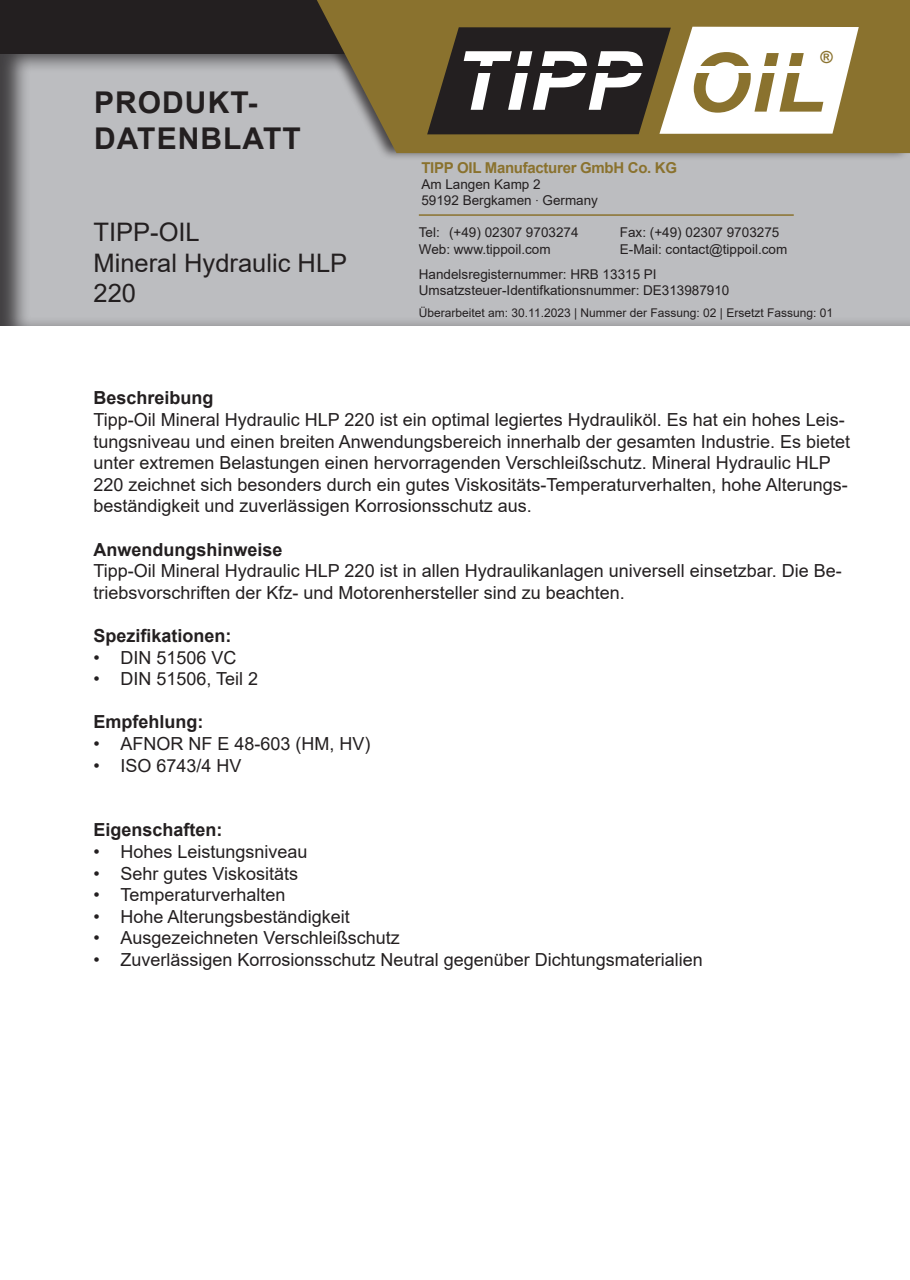
<style>
.page{position:relative;width:910px;height:1280px;background:#fff}
.page>*{position:absolute;margin:0;border:0;box-sizing:border-box;transform-origin:0 0}
.t1{font:italic 700 81.75px "Arial";letter-spacing:.015em;color:#fff}
.t2{font:700 30px/36px "Arial";letter-spacing:.035em;color:#231f20}
.t3{font:25.5px/30.6px "Arial";color:#231f20}
.t4{font:18px/21.6px "Arial";color:#231f20}
.t5{font:700 18px "Arial";color:#231f20}
.t6{font:700 16.65px "Arial";color:#8a722e}
.t7{font:700 15px "Arial";letter-spacing:-.02em;color:#8a722e}
.t8{font:13.5px/16.4px "Arial";color:#231f20}
.t9{font:12px "Arial";color:#231f20}
.s1{color:#8a722e}
.s2{font-family:"Helvetica Neue LT Std";font-weight:100;font-stretch:condensed}
</style>
<div class="page">
<div style="left:0;top:52px;width:910px;height:276px;background:#231f20;opacity:.75"></div>
<div style="left:0;top:0;width:910px;height:53px;background:#231f20"></div>
<div style="left:300px;top:0;width:610px;height:161px;background:#231f20;opacity:.75"></div>
<svg style="left:317px;top:0;width:593px;height:153px;background:#8b773c"></svg>
<svg style="left:427px;top:27px;width:432px;height:107px"></svg>
<div style="left:454px;top:51px;width:183px;height:77px;background:#231f20"></div>
<div style="left:477px;top:66px;width:171px;height:7px;background:#231f20"></div>
<div style="left:694px;top:66px;width:109px;height:6px;background:#fff"></div>
<hr style="left:419px;top:214px;width:375px;height:2px;background:#8a722e">
<h2 class="t2" style="left:94px;top:85px;width:208px">PRODUKT-<br>DATENBLATT</h2>
<p class="t3" style="left:94px;top:217px;width:108px">TIPP-OIL</p>
<p class="t3" style="left:94px;top:247px;width:255px">Mineral Hydraulic HLP<br>220</p>
<h1 class="t1" style="left:454px;top:27px;width:373px">TIPP <span class="s1">OIL</span></h1>
<p class="t6" style="left:820px;top:47px;width:14px">®</p>
<p class="t7" style="left:421px;top:157px;width:257px">TIPP OIL Manufacturer GmbH Co. KG</p>
<p class="t8" style="left:421px;top:176px;width:178px">Am Langen Kamp 2<br>59192 Bergkamen <span class="s2">·</span> Germany</p>
<p class="t8" style="left:419px;top:224px;width:161px">Tel: (+49) 02307 9703274</p>
<p class="t8" style="left:620px;top:224px;width:161px">Fax: (+49) 02307 9703275</p>
<p class="t8" style="left:419px;top:240px;width:133px">Web: www.tippoil.com</p>
<p class="t8" style="left:419px;top:236px;width:370px;line-height:25.2px;text-indent:201px">E-Mail: contact@tippoil.com<br>Handelsregisternummer: HRB 13315 PI</p>
<p class="t8" style="left:419px;top:282px;width:312px">Umsatzsteuer-Identifkationsnummer: DE313987910</p>
<p class="t9" style="left:419px;top:305px;width:416px">Überarbeitet am: 30.11.2023 | Nummer der Fassung: 02 | Ersetzt Fassung: 01</p>
<p class="t5" style="left:94px;top:385px;width:122px">Beschreibung</p>
<p class="t4" style="left:94px;top:409px;width:758px">Tipp-Oil Mineral Hydraulic HLP 220 ist ein optimal legiertes Hydrauliköl. Es hat ein hohes Leis&shy;tungsniveau und einen breiten Anwendungsbereich innerhalb der gesamten Industrie. Es bietet unter extremen Belastungen einen hervorragenden Verschleißschutz. Mineral Hydraulic HLP 220 zeichnet sich besonders durch ein gutes Viskositäts-Temperaturverhalten, hohe Alterungs&shy;beständigkeit und zuverlässigen Korrosionsschutz aus.</p>
<p class="t5" style="left:94px;top:536px;width:191px">Anwendungshinweise</p>
<p class="t4" style="left:94px;top:560px;width:750px">Tipp-Oil Mineral Hydraulic HLP 220 ist in allen Hydraulikanlagen universell einsetzbar. Die Be&shy;triebsvorschriften der Kfz- und Motorenhersteller sind zu beachten.</p>
<p class="t5" style="left:94px;top:623px;width:140px">Spezifikationen:</p>
<p class="t4" style="left:94px;top:646px;width:145px">• DIN 51506 VC</p>
<p class="t4" style="left:94px;top:668px;width:166px">• DIN 51506, Teil 2</p>
<p class="t5" style="left:94px;top:709px;width:111px">Empfehlung:</p>
<p class="t4" style="left:94px;top:733px;width:279px">• AFNOR NF E 48-603 (HM, HV)</p>
<p class="t4" style="left:94px;top:754px;width:150px">• ISO 6743/4 HV</p>
<p class="t5" style="left:94px;top:817px;width:131px">Eigenschaften:</p>
<p class="t4" style="left:94px;top:841px;width:216px">• Hohes Leistungsniveau</p>
<p class="t4" style="left:94px;top:862px;width:206px">• Sehr gutes Viskositäts</p>
<p class="t4" style="left:94px;top:884px;width:194px">• Temperaturverhalten</p>
<p class="t4" style="left:94px;top:905px;width:258px">• Hohe Alterungsbeständigkeit</p>
<p class="t4" style="left:94px;top:927px;width:308px">• Ausgezeichneten Verschleißschutz</p>
<p class="t4" style="left:94px;top:949px;width:611px">• Zuverlässigen Korrosionsschutz Neutral gegenüber Dichtungsmaterialien</p>
</div>
